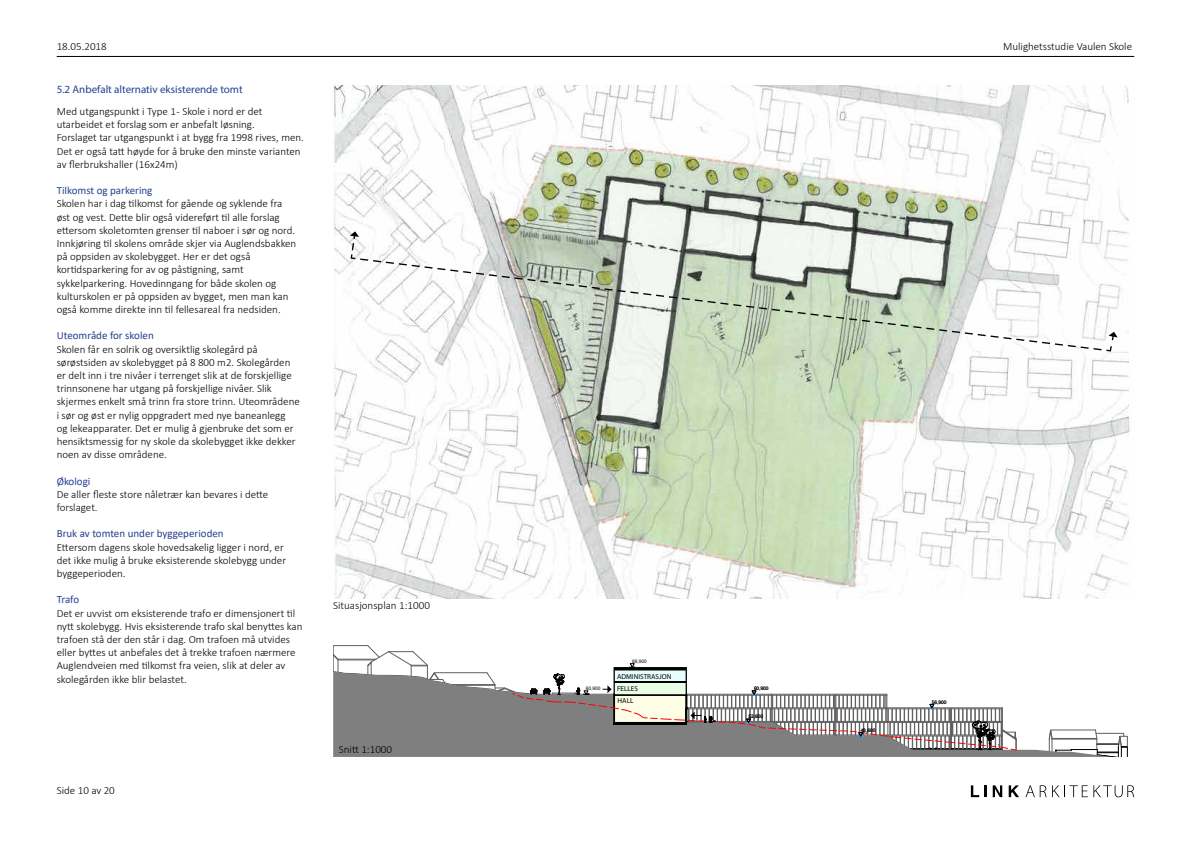
<style>
.page{position:relative;width:1191px;height:842px;background:#fff}
.page>*{position:absolute;margin:0;border:0;box-sizing:border-box;transform-origin:0 0}
.t1{font:300 11px/13.2px "Calibri";color:#000}
.t2{font:11px "Calibri";color:#25408f}
.t3{font:11px "Myriad Pro";color:#25408f}
.t4{font:7.2px "Myriad Pro";color:#000}
.t5{font:4.8px "Arial Unicode MS";letter-spacing:-.005em;color:#000}
</style>
<div class="page">
<svg style="left:1025px;top:785px;width:21px;height:12px"></svg>
<svg style="left:1052px;top:785px;width:35px;height:12px"></svg>
<svg style="left:1093px;top:785px;width:41px;height:12px"></svg>
<svg style="left:971px;top:785px;width:15px;height:12px"></svg>
<svg style="left:992px;top:785px;width:10px;height:12px"></svg>
<svg style="left:1008px;top:785px;width:11px;height:12px"></svg>
<hr style="left:57px;top:56px;width:1077px;height:1px;background:#000">
<img style="left:334px;top:85px;width:796px;height:513px">
<svg style="left:350px;top:234px;width:764px;height:118px"></svg>
<svg style="left:350px;top:231px;width:9px;height:23px"></svg>
<svg style="left:1108px;top:332px;width:9px;height:5px"></svg>
<svg style="left:1112px;top:732px;width:16px;height:25px"></svg>
<svg style="left:1017px;top:729px;width:95px;height:28px"></svg>
<svg style="left:333px;top:645px;width:684px;height:112px"></svg>
<p class="t1" style="left:57px;top:39px;width:52px">18.05.2018</p>
<p class="t1" style="left:1003px;top:40px;width:130px">Mulighetsstudie Vaulen Skole</p>
<p class="t3" style="left:57px;top:83px;width:187px">5.2 Anbefalt alternativ eksisterende tomt</p>
<p class="t1" style="left:57px;top:105px;width:249px">Med utgangspunkt i Type 1 - Skole i nord er det utarbeidet et forslag som er anbefalt løsning.<br>Forslaget tar utgangspunkt i at bygg fra 1998 rives, men.<br>Det er også tatt høyde for å bruke den minste varianten av flerbrukshaller (16x24m)</p>
<p class="t2" style="left:57px;top:183px;width:97px">Tilkomst og parkering</p>
<p class="t1" style="left:57px;top:197px;width:241px">Skolen har i dag tilkomst for gående og syklende fra øst og vest. Dette blir også videreført til alle forslag ettersom skoletomten grenser til naboer i sør og nord.<br>Innkjøring til skolens område skjer via Auglendsbakken på oppsiden av skolebygget. Her er det også kortidsparkering for av og påstigning, samt sykkelparkering. Hovedinngang for både skolen og kulturskolen er på oppsiden av bygget, men man kan også komme direkte inn til fellesareal fra nedsiden.</p>
<p class="t2" style="left:57px;top:328px;width:99px">Uteområde for skolen</p>
<p class="t1" style="left:57px;top:342px;width:245px">Skolen får en solrik og oversiktlig skolegård på sørøstsiden av skolebygget på 8 800 m2. Skolegården er delt inn i tre nivåer i terrenget slik at de forskjellige trinnsonene har utgang på forskjellige nivåer. Slik skjermes enkelt små trinn fra store trinn. Uteområdene i sør og øst er nylig oppgradert med nye baneanlegg<br>og lekeapparater. Det er mulig å gjenbruke det som er hensiktsmessig for ny skole da skolebygget ikke dekker noen av disse områdene.</p>
<p class="t2" style="left:57px;top:473px;width:35px">Økologi</p>
<p class="t1" style="left:57px;top:487px;width:213px">De aller fleste store nåletrær kan bevares i dette forslaget.</p>
<p class="t2" style="left:57px;top:526px;width:168px">Bruk av tomten under byggeperioden</p>
<p class="t1" style="left:57px;top:540px;width:231px">Ettersom dagens skole hovedsakelig ligger i nord, er det ikke mulig å bruke eksisterende skolebygg under byggeperioden.</p>
<p class="t2" style="left:57px;top:592px;width:24px">Trafo</p>
<p class="t1" style="left:57px;top:606px;width:247px">Det er uvvist om eksisterende trafo er dimensjonert til nytt skolebygg. Hvis eksisterende trafo skal benyttes kan trafoen stå der den står i dag. Om trafoen må utvides eller byttes ut anbefales det å trekke trafoen nærmere Auglendveien med tilkomst fra veien, slik at deler av skolegården ikke blir belastet.</p>
<p class="t1" style="left:333px;top:599px;width:98px">Situasjonsplan 1:1000</p>
<p class="t5" style="left:632px;top:658px;width:16px">68,900</p>
<p class="t4" style="left:617px;top:672px;width:56px">ADMINISTRASJON</p>
<p class="t4" style="left:617px;top:684px;width:22px">FELLES</p>
<p class="t5" style="left:586px;top:685px;width:16px">60,900</p>
<p class="t5" style="left:754px;top:685px;width:16px">60,900</p>
<p class="t1" style="left:57px;top:783px;width:60px">Side 10 av 20</p>
<p class="t1" style="left:339px;top:743px;width:55px">Snitt 1:1000</p>
<p class="t4" style="left:617px;top:696px;width:17px">HALL</p>
<p class="t5" style="left:748px;top:713px;width:16px">52,600</p>
<p class="t5" style="left:860px;top:727px;width:16px">48,600</p>
<p class="t5" style="left:932px;top:698px;width:16px">56,900</p>
</div>
